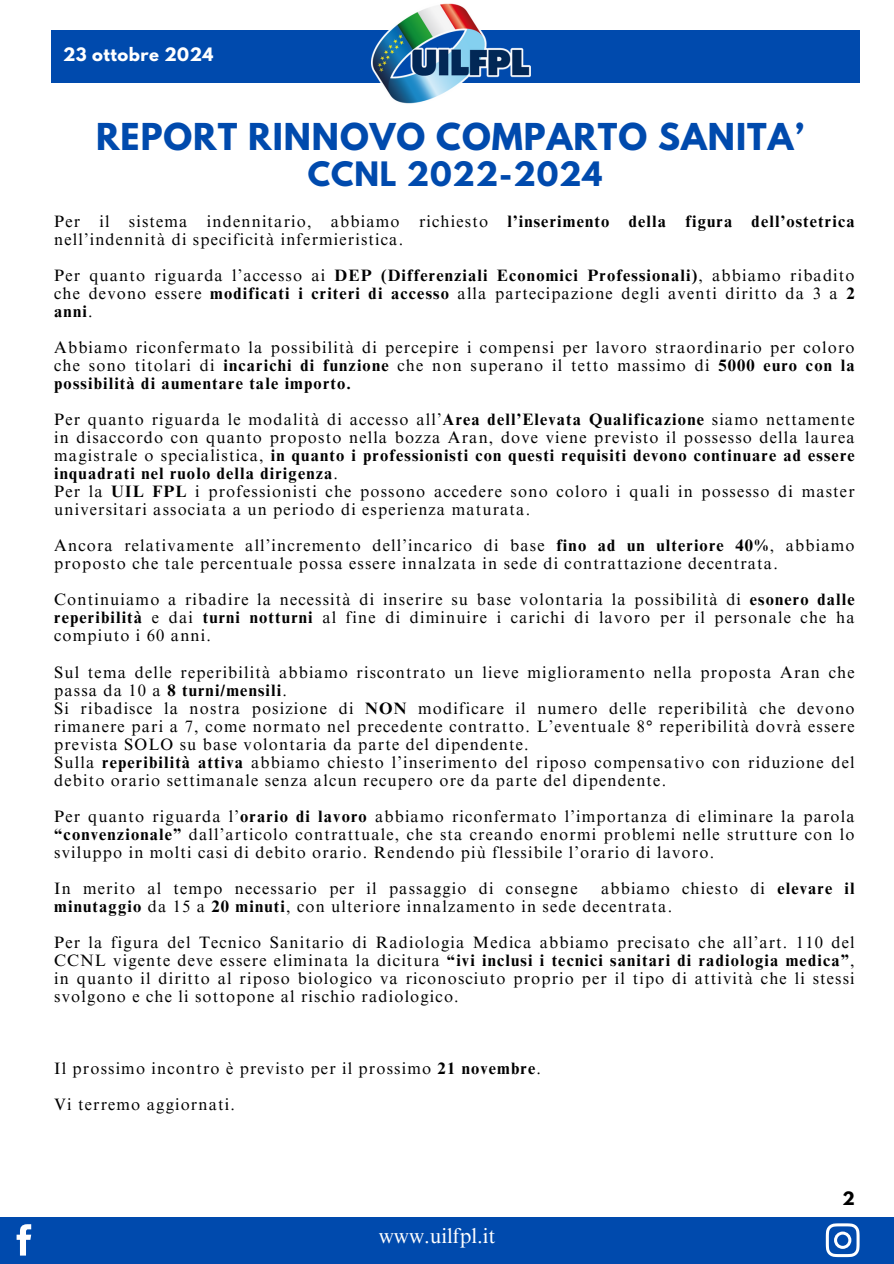
<style>
.page{position:relative;width:894px;height:1264px;background:#fff}
.page>*{position:absolute;margin:0;border:0;box-sizing:border-box;transform-origin:0 0}
.t1{font:700 32.85px "League Spartan";letter-spacing:.03em;color:#004aad}
.t2{font:700 29.85px "League Spartan";letter-spacing:.03em;color:#004aad}
.t3{font:21px "Times NRMT Pro";color:#fff}
.t4{font:16.5px/18px "Times NRMT Pro";letter-spacing:.07em;color:#000;text-align:justify}
.t5{font:700 16.35px "League Spartan";letter-spacing:.03em;color:#fff}
.t6{font:700 16.35px "League Spartan";color:#000}
.s1{font-weight:700}
</style>
<div class="page">
<div style="left:0;top:1217px;width:893px;height:46px;background:#004aad"></div>
<div style="left:51px;top:31px;width:807px;height:52px;background:#004aad"></div>
<img style="left:371px;top:3px;width:159px;height:101px">
<svg style="left:17px;top:1224px;width:14px;height:31px"></svg>
<svg style="left:825px;top:1223px;width:34px;height:33px"></svg>
<p class="t5" style="left:63px;top:46px;width:152px">23 ottobre 2024</p>
<p class="t1" style="left:96px;top:120px;width:709px">REPORT RINNOVO COMPARTO SANITA’</p>
<p class="t2" style="left:307px;top:159px;width:296px">CCNL 2022-2024</p>
<p class="t4" style="left:54px;top:215px;width:801px">Per il sistema indennitario, abbiamo richiesto <span class="s1">l’inserimento della figura dell’ostetrica </span>nell’indennità di specificità infermieristica.</p>
<p class="t4" style="left:54px;top:269px;width:801px">Per quanto riguarda l’accesso ai <span class="s1">DEP (Differenziali Economici Professionali)</span>, abbiamo ribadito che devono essere <span class="s1">modificati i criteri di accesso</span> alla partecipazione degli aventi diritto da 3 a <span class="s1">2 anni</span>.</p>
<h4 class="t4" style="left:54px;top:341px;width:801px">Abbiamo riconfermato la possibilità di percepire i compensi per lavoro straordinario per coloro che sono titolari di <span class="s1">incarichi di funzione</span> che non superano il tetto massimo di <span class="s1">5000 euro con la possibilità di aumentare tale importo.</span></h4>
<h3 class="t4" style="left:54px;top:413px;width:801px">Per quanto riguarda le modalità di accesso all’<span class="s1">Area dell’Elevata Qualificazione</span> siamo nettamente in disaccordo con quanto proposto nella bozza Aran, dove viene previsto il possesso della laurea magistrale o specialistica, <span class="s1">in quanto i professionisti con questi requisiti devono continuare ad essere inquadrati nel ruolo della dirigenza</span>.</h3>
<h3 class="t4" style="left:54px;top:485px;width:801px">Per la <span class="s1">UIL FPL</span> i professionisti che possono accedere sono coloro i quali in possesso di master universitari associata a un periodo di esperienza maturata.</h3>
<h1 class="t4" style="left:54px;top:539px;width:801px">Ancora relativamente all’incremento dell’incarico di base <span class="s1">fino ad un ulteriore 40%</span>, abbiamo proposto che tale percentuale possa essere innalzata in sede di contrattazione decentrata.</h1>
<p class="t4" style="left:54px;top:593px;width:801px">Continuiamo a ribadire la necessità di inserire su base volontaria la possibilità di <span class="s1">esonero dalle reperibilità</span> e dai <span class="s1">turni notturni</span> al fine di diminuire i carichi di lavoro per il personale che ha compiuto i 60 anni.</p>
<p class="t4" style="left:54px;top:665px;width:801px">Sul tema delle reperibilità abbiamo riscontrato un lieve miglioramento nella proposta Aran che passa da 10 a <span class="s1">8 turni/mensili</span>.</p>
<p class="t4" style="left:54px;top:701px;width:801px">Si ribadisce la nostra posizione di <span class="s1">NON</span> modificare il numero delle reperibilità che devono rimanere pari a 7, come normato nel precedente contratto. L’eventuale 8° reperibilità dovrà essere prevista SOLO su base volontaria da parte del dipendente.</p>
<p class="t4" style="left:54px;top:755px;width:801px">Sulla <span class="s1">reperibilità attiva</span> abbiamo chiesto l’inserimento del riposo compensativo con riduzione del debito orario settimanale senza alcun recupero ore da parte del dipendente.</p>
<p class="t4" style="left:54px;top:809px;width:801px">Per quanto riguarda l’<span class="s1">orario di lavoro</span> abbiamo riconfermato l’importanza di eliminare la parola <span class="s1">“convenzionale”</span> dall’articolo contrattuale, che sta creando enormi problemi nelle strutture con lo sviluppo in molti casi di debito orario. Rendendo più flessibile l’orario di lavoro.</p>
<p class="t4" style="left:54px;top:881px;width:525px">In merito al tempo necessario per il passaggio di consegne</p>
<p class="t4" style="left:54px;top:881px;width:801px;text-indent:546px">abbiamo chiesto di <span class="s1">elevare il minutaggio</span> da 15 a <span class="s1">20 minuti</span>, con ulteriore innalzamento in sede decentrata.</p>
<p class="t4" style="left:54px;top:935px;width:801px">Per la figura del Tecnico Sanitario di Radiologia Medica abbiamo precisato che all’art. 110 del CCNL vigente deve essere eliminata la dicitura <span class="s1">“ivi inclusi i tecnici sanitari di radiologia medica”</span>, in quanto il diritto al riposo biologico va riconosciuto proprio per il tipo di attività che li stessi svolgono e che li sottopone al rischio radiologico.</p>
<p class="t4" style="left:54px;top:1061px;width:488px">Il prossimo incontro è previsto per il prossimo <span class="s1">21 novembre</span>.</p>
<p class="t4" style="left:54px;top:1097px;width:182px">Vi terremo aggiornati.</p>
<p class="t3" style="left:379px;top:1228px;width:118px">www.uilfpl.it</p>
<p class="t6" style="left:842px;top:1190px;width:14px">2</p>
</div>
